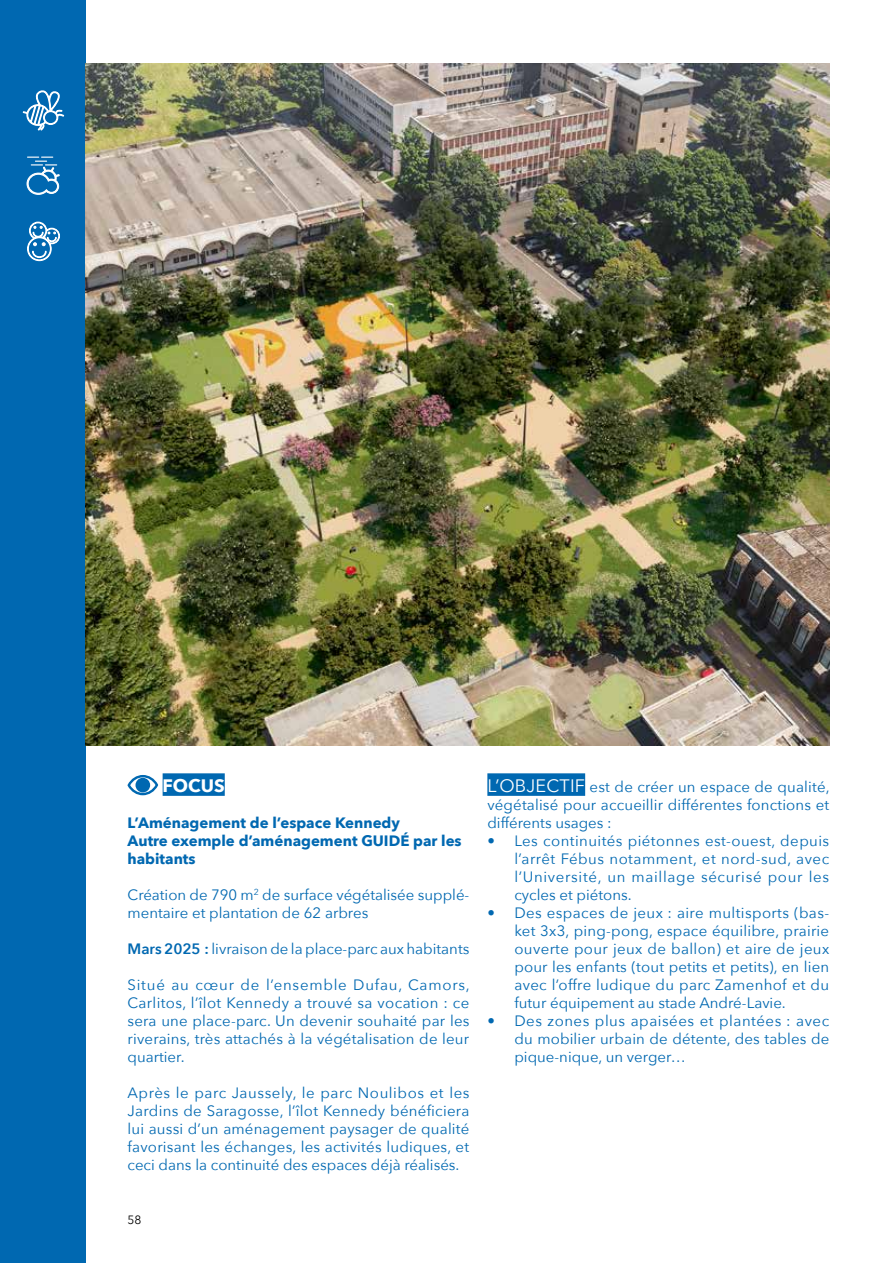
<style>
.page{position:relative;width:893px;height:1263px;background:#fff}
.page>*{position:absolute;margin:0;border:0;box-sizing:border-box;transform-origin:0 0}
.t1{font:700 18px "Avenir Next";color:#fff}
.t2{font:15px/18px "Avenir Next";color:#0068b1;text-align:justify}
.t3{font:700 15px/18px "Avenir Next";color:#0068b1}
.t4{font:12px "Avenir Next";color:#000}
.s1{font-weight:600}
.s2{font-size:18px;color:#fff}
</style>
<div class="page">
<div style="left:0;top:0;width:85px;height:1263px;background:#0068b1"></div>
<div style="left:163px;top:773px;width:62px;height:23px;background:#0068b1"></div>
<svg style="left:128px;top:775px;width:30px;height:20px"></svg>
<div style="left:135px;top:778px;width:15px;height:14px;background:#0068b1;border-radius:50%"></div>
<div style="left:487px;top:773px;width:98px;height:23px;background:#0068b1"></div>
<img style="left:85px;top:64px;width:744px;height:682px">
<svg style="left:23px;top:90px;width:41px;height:40px"></svg>
<svg style="left:27px;top:157px;width:33px;height:38px"></svg>
<svg style="left:27px;top:222px;width:33px;height:39px"></svg>
<p class="t1" style="left:163px;top:770px;width:64px">FOCUS</p>
<p class="t3" style="left:128px;top:814px;width:336px">L’Aménagement de l’espace Kennedy<br>Autre exemple d’aménagement GUIDÉ par les habitants</p>
<p class="t2" style="left:128px;top:885px;width:343px">Création de 790 m<sup>2</sup> de surface végétalisée supplé&shy;mentaire et plantation de 62 arbres</p>
<p class="t2" style="left:128px;top:939px;width:343px"><span class="s1">Mars 2025 :</span> livraison de la place-parc aux habitants</p>
<p class="t2" style="left:128px;top:975px;width:344px">Situé au cœur de l’ensemble Dufau, Camors, Carlitos, l’îlot Kennedy a trouvé sa vocation : ce sera une place-parc. Un devenir souhaité par les riverains, très attachés à la végétalisation de leur quartier.</p>
<p class="t2" style="left:128px;top:1083px;width:343px">Après le parc Jaussely, le parc Noulibos et les Jardins de Saragosse, l’îlot Kennedy bénéficiera lui aussi d’un aménagement paysager de qualité favorisant les échanges, les activités ludiques, et ceci dans la continuité des espaces déjà réalisés.</p>
<p class="t4" style="left:128px;top:1210px;width:15px">58</p>
<p class="t2" style="left:487px;top:777px;width:344px"><span class="s2">L’OBJECTIF</span> est de créer un espace de qualité, végétalisé pour accueillir différentes fonctions et différents usages :</p>
<p class="t2" style="left:514px;top:831px;width:316px;text-indent:-27px">• Les continuités piétonnes est-ouest, depuis l’arrêt Fébus notamment, et nord-sud, avec l’Université, un maillage sécurisé pour les cycles et piétons.</p>
<p class="t2" style="left:514px;top:903px;width:316px;text-indent:-27px">• Des espaces de jeux : aire multisports (bas&shy;ket 3x3, ping-pong, espace équilibre, prairie ouverte pour jeux de ballon) et aire de jeux pour les enfants (tout petits et petits), en lien avec l’offre ludique du parc Zamenhof et du futur équipement au stade André-Lavie.</p>
<p class="t2" style="left:514px;top:1011px;width:316px;text-indent:-27px">• Des zones plus apaisées et plantées : avec du mobilier urbain de détente, des tables de pique-nique, un verger…</p>
</div>
